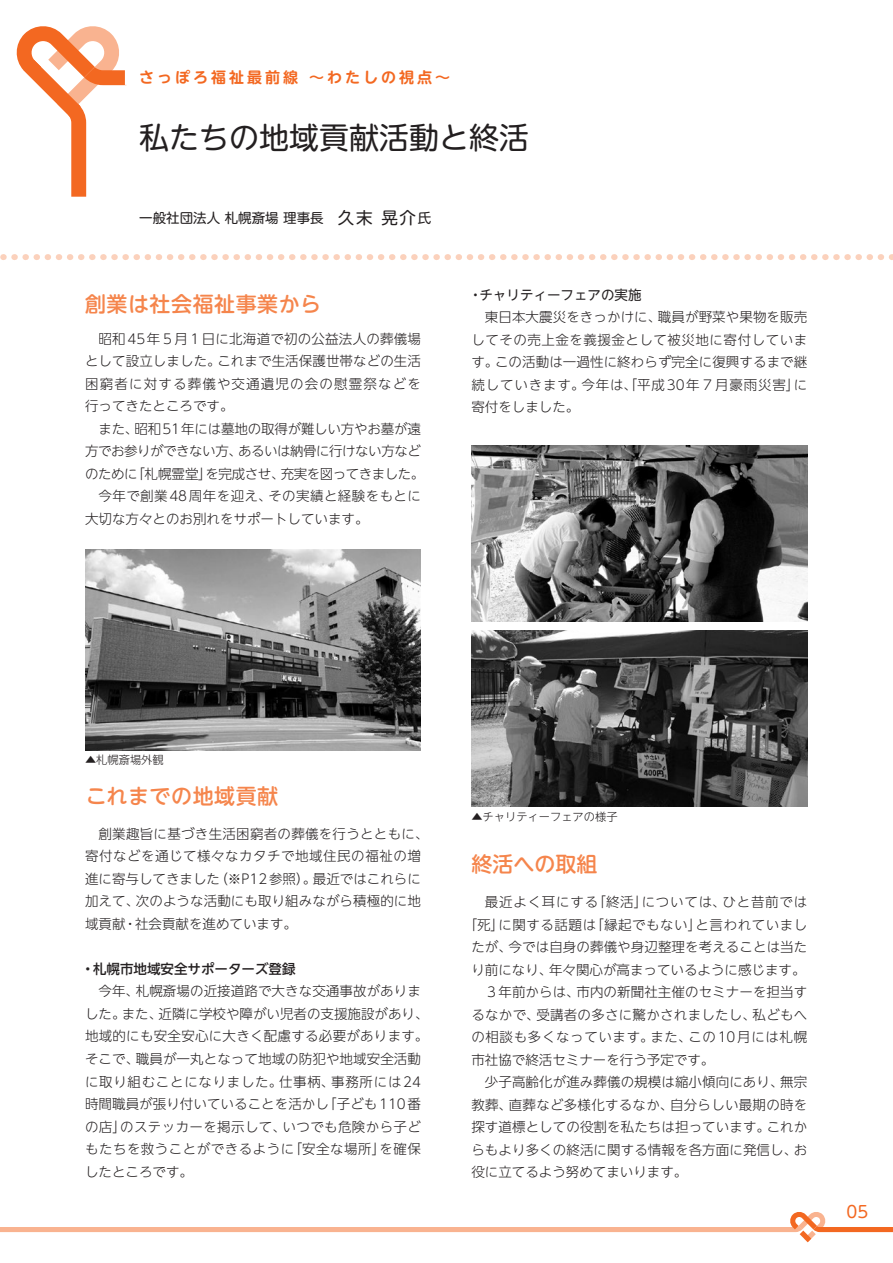
<style>
.page{position:relative;width:893px;height:1263px;background:#fff}
.page>*{position:absolute;margin:0;border:0;box-sizing:border-box;transform-origin:0 0}
.t1{font:30px "UD Shin M Go Pro";color:#231f20}
.t2{font:500 21px "UD Shin M Go Pro";letter-spacing:.025em;color:rgb(243 104 33/.9)}
.t3{font:16.5px "UD Shin M Go Pro";color:#f36821}
.t4{font:700 15px "UD Shin M Go Pro De";letter-spacing:.2em;color:#f36821}
.t5{font:300 13.5px/22.5px "UD Shin Go NT Pro";letter-spacing:.005em;color:#231f20;text-align:justify}
.t6{font:300 13.5px/22.5px "UD Shin Go NT Pro";letter-spacing:-.015em;color:#231f20}
.t7{font:300 13.5px "UD Shin Go NT Pro";letter-spacing:.04em;color:#231f20}
.t8{font:300 13.5px "UD Shin Go NT Pro";letter-spacing:.055em;color:#231f20}
.t9{font:300 13.5px "UD Shin Go NT Pro";letter-spacing:.045em;color:#231f20}
.t10{font:13.5px "UD Shin M Go Pro";color:#231f20}
.t11{font:500 13.5px "UD Shin Go NT Pro";color:#231f20}
.t12{font:13.5px "UD Shin Go NT Pro";color:#231f20}
.t13{font:300 11.25px "UD Shin Go NT Pro";color:#231f20}
.s1{font-size:16.5px}
</style>
<div class="page">
<svg style="left:0;top:254px;width:893px;height:6px"></svg>
<svg style="left:0;top:1212px;width:893px;height:30px"></svg>
<svg style="left:16px;top:26px;width:110px;height:171px"></svg>
<img style="left:85px;top:549px;width:336px;height:201px">
<img style="left:471px;top:445px;width:336px;height:177px">
<img style="left:471px;top:630px;width:336px;height:177px">
<p class="t4" style="left:139px;top:66px;width:312px">さっぽろ福祉最前線 ～わたしの視点～</p>
<h1 class="t1" style="left:139px;top:113px;width:392px">私たちの地域貢献活動と終活</h1>
<p class="t10" style="left:139px;top:206px;width:294px">一般社団法人 札幌斎場 理事長 <span class="s1">久末 晃介</span>氏</p>
<h2 class="t2" style="left:85px;top:287px;width:238px">創業は社会福祉事業から</h2>
<p class="t5" style="left:85px;top:327px;width:338px">　昭和45年５月１日に北海道で初の公益法人の葬儀場として設立しました。これまで生活保護世帯などの生活困窮者に対する葬儀や交通遺児の会の慰霊祭などを行ってきたところです。</p>
<p class="t6" style="left:85px;top:417px;width:341px;text-indent:13px">また、昭和51年には墓地の取得が難しい方やお墓が遠方でお参りができない方、あるいは納骨に行けない方などのために「札幌霊堂」を完成させ、充実を図ってきました。　今年で創業48周年を迎え、その実績と経験をもとに大切な方々とのお別れをサポートしています。</p>
<p class="t12" style="left:468px;top:284px;width:175px">・チャリティーフェアの実施</p>
<p class="t5" style="left:471px;top:305px;width:337px">　東日本大震災をきっかけに、職員が野菜や果物を販売してその売上金を義援金として被災地に寄付しています。この活動は一過性に終わらず完全に復興するまで継続していきます。今年は、「平成30年７月豪雨災害」に寄付をしました。</p>
<p class="t13" style="left:85px;top:751px;width:80px">▲札幌斎場外観</p>
<h2 class="t2" style="left:85px;top:779px;width:195px">これまでの地域貢献</h2>
<p class="t5" style="left:85px;top:822px;width:345px;text-align:left">　創業趣旨に基づき生活困窮者の葬儀を行うとともに、寄付などを通じて様々なカタチで地域住民の福祉の増進に寄与してきました（※P12参照）。最近ではこれらに加えて、次のような活動にも取り組みながら積極的に地域貢献・社会貢献を進めています。</p>
<p class="t11" style="left:82px;top:958px;width:215px">・札幌市地域安全サポーターズ登録</p>
<p class="t5" style="left:85px;top:979px;width:345px;text-align:left">　今年、札幌斎場の近接道路で大きな交通事故がありました。また、近隣に学校や障がい児者の支援施設があり、地域的にも安全安心に大きく配慮する必要があります。そこで、職員が一丸となって地域の防犯や地域安全活動に取り組むことになりました。仕事柄、事務所には24時間職員が張り付いていることを活かし「子ども110番の店」のステッカーを掲示して、いつでも危険から子どもたちを救うことができるように「安全な場所」を確保したところです。</p>
<p class="t13" style="left:471px;top:808px;width:148px">▲チャリティーフェアの様子</p>
<h2 class="t2" style="left:471px;top:847px;width:127px">終活への取組</h2>
<p class="t8" style="left:471px;top:891px;width:337px">　最近よく耳にする「終活」については、ひと昔前では</p>
<p class="t7" style="left:464px;top:914px;width:345px">「死」に関する話題は「縁起でもない」と言われていまし</p>
<p class="t5" style="left:471px;top:935px;width:337px">たが、今では自身の葬儀や身辺整理を考えることは当た</p>
<p class="t5" style="left:471px;top:958px;width:336px">り前になり、年々関心が高まっているように感じます。</p>
<p class="t5" style="left:471px;top:980px;width:337px">　３年前からは、市内の新聞社主催のセミナーを担当す</p>
<p class="t5" style="left:471px;top:1003px;width:337px">るなかで、受講者の多さに驚かされましたし、私どもへ</p>
<p class="t9" style="left:471px;top:1026px;width:337px">の相談も多くなっています。また、この10月には札幌</p>
<p class="t5" style="left:471px;top:1048px;width:244px">市社協で終活セミナーを行う予定です。</p>
<p class="t5" style="left:471px;top:1070px;width:337px">　少子高齢化が進み葬儀の規模は縮小傾向にあり、無宗</p>
<p class="t5" style="left:471px;top:1093px;width:337px">教葬、直葬など多様化するなか、自分らしい最期の時を</p>
<p class="t5" style="left:471px;top:1115px;width:337px">探す道標としての役割を私たちは担っています。これか</p>
<p class="t5" style="left:471px;top:1138px;width:337px">らもより多くの終活に関する情報を各方面に発信し、お</p>
<p class="t5" style="left:471px;top:1160px;width:217px">役に立てるよう努めてまいります。</p>
<p class="t3" style="left:847px;top:1199px;width:23px">05</p>
</div>
